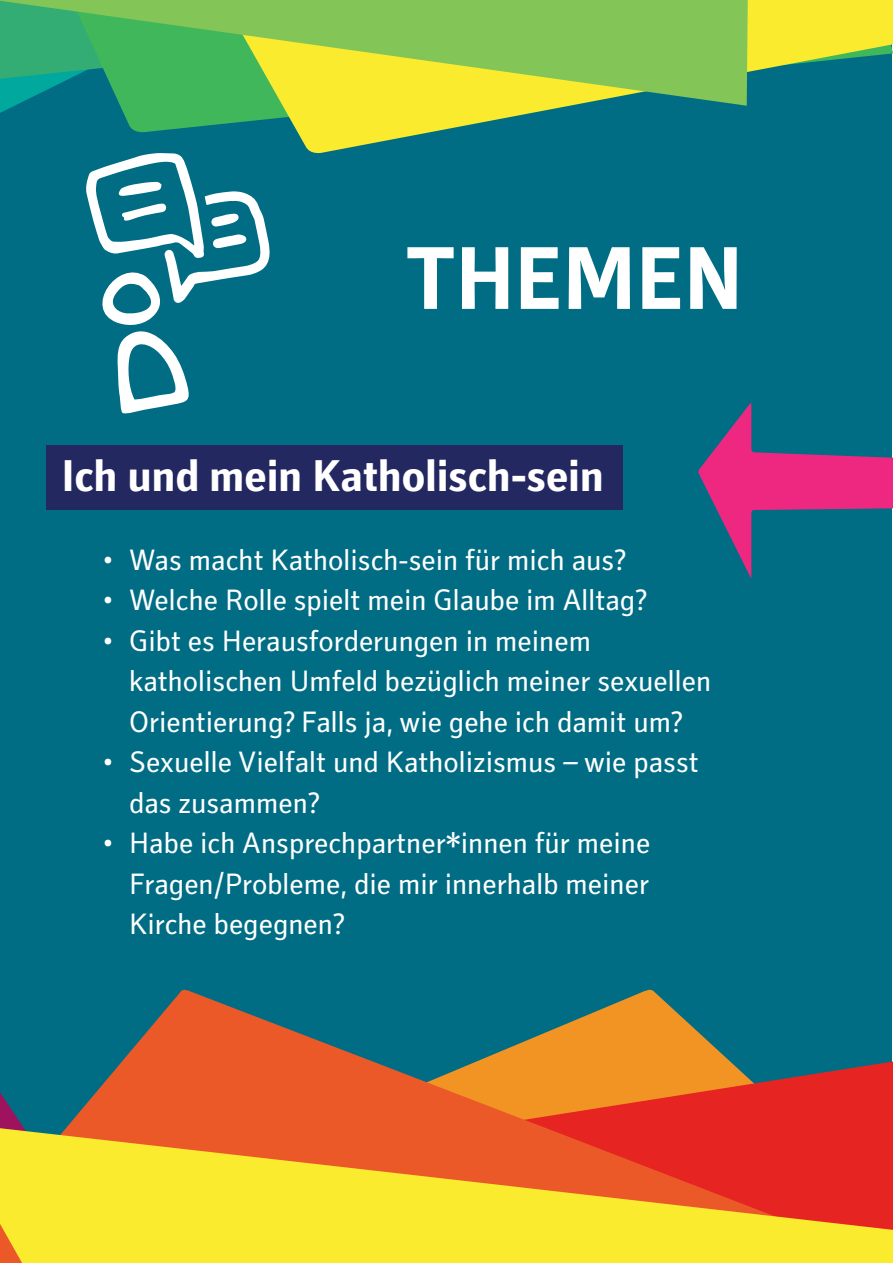
<style>
.page{position:relative;width:893px;height:1263px;background:#fff}
.page>*{position:absolute;margin:0;border:0;box-sizing:border-box;transform-origin:0 0}
.t1{font:700 90px "Secca Kj G";color:#fff}
.t2{font:700 45px "Secca Kj G";color:#fff}
.t3{font:30px/40.5px "Secca Kj G";color:#fff}
</style>
<div class="page">
<div style="left:1px;top:14px;width:891px;height:1249px;background:#006d84"></div>
<svg style="left:86px;top:155px;width:184px;height:259px"></svg>
<svg style="left:0;top:0;width:893px;height:155px"></svg>
<svg style="left:0;top:0;width:750px;height:106px;background:#80c355"></svg>
<div style="left:46px;top:445px;width:577px;height:64px;background:#242860"></div>
<svg style="left:698px;top:403px;width:195px;height:175px"></svg>
<svg style="left:0;top:988px;width:893px;height:134px"></svg>
<svg style="left:0;top:1122px;width:893px;height:141px;background:#f1a52a"></svg>
<p class="t1" style="left:406px;top:228px;width:338px">THEMEN</p>
<p class="t2" style="left:62px;top:450px;width:543px">Ich und mein Katholisch-sein</p>
<p class="t3" style="left:102px;top:541px;width:525px">• Was macht Katholisch-sein für mich aus?</p>
<p class="t3" style="left:102px;top:581px;width:546px">• Welche Rolle spielt mein Glaube im Alltag?</p>
<p class="t3" style="left:129px;top:622px;width:584px;text-indent:-27px">• Gibt es Herausforderungen in meinem katholischen Umfeld bezüglich meiner sexuellen<br>Orientierung? Falls ja, wie gehe ich damit um?</p>
<p class="t3" style="left:129px;top:743px;width:571px;text-indent:-27px">• Sexuelle Vielfalt und Katholizismus – wie passt das zusammen?</p>
<p class="t3" style="left:129px;top:824px;width:523px;text-align:justify;text-indent:-27px">• Habe ich Ansprechpartner*innen für meine Fragen/Probleme, die mir innerhalb meiner Kirche begegnen?</p>
</div>
